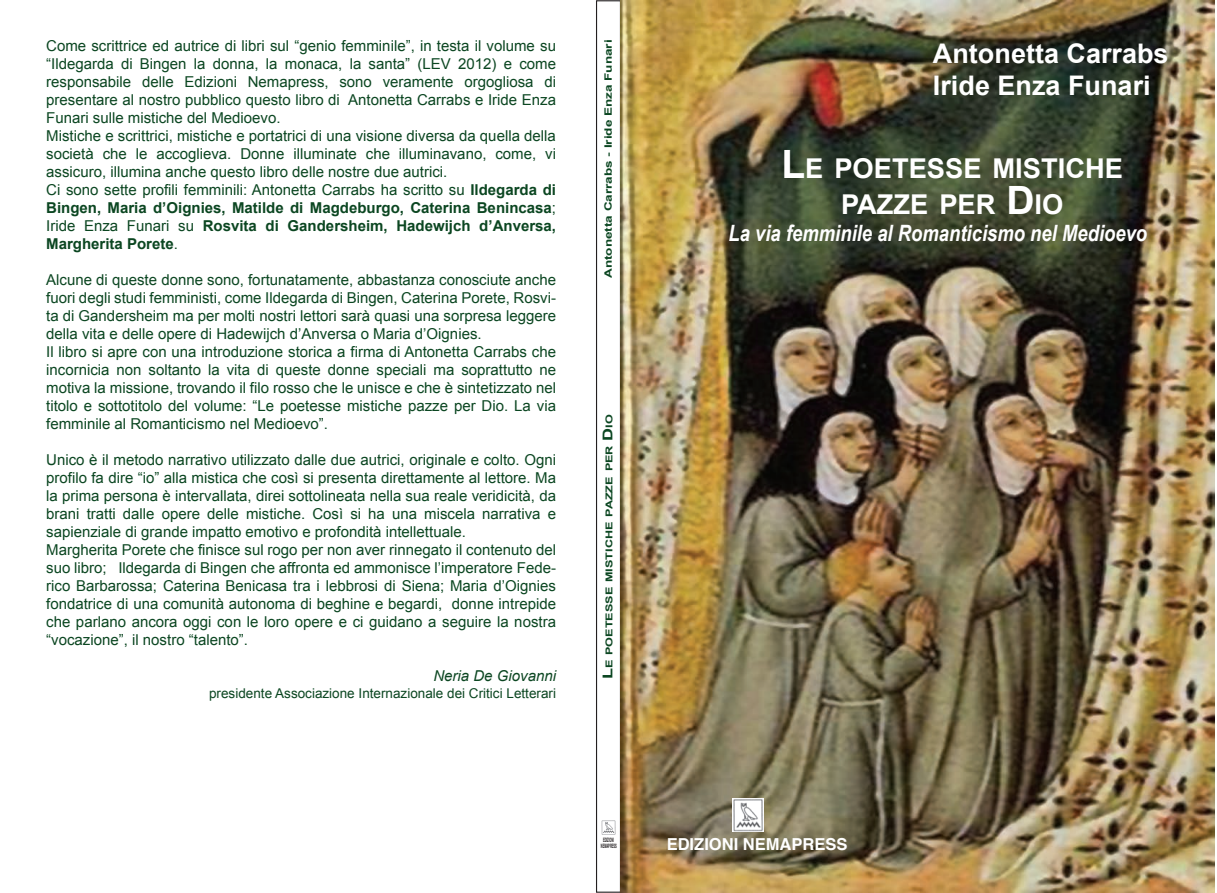
<style>
.page{position:relative;width:1217px;height:893px;background:#fff}
.page>*{position:absolute;margin:0;border:0;box-sizing:border-box;transform-origin:0 0}
.t1{font:700 27.3px/36px "Arial";color:#fff;text-align:center}
.t2{font:700 27px/32.4px "Arial";color:#fff}
.t3{font:italic 700 22.5px "Arial Narrow";color:#fff}
.t4{font:700 16.5px "Helvetica";color:#fff}
.t5{font:15px/18px "Arial";color:#0b4621}
.t6{font:italic 15px "Arial";color:#0b4621}
.t7{font:13.5px "Arial";color:#0b4621}
.t8{font:700 10.2px "Arial";color:#0b4621;scale:1.33 1}
.t9{font:700 9.45px "Arial";color:#0b4621;scale:1.33 1}
.t10{font:700 6px/6.1px "Helvetica";color:#231f20;text-align:center;scale:.42 1}
.s1{font-weight:700}
.s2{font-size:13.5px}
.s3{font-size:39px}
</style>
<div class="page">
<div style="left:596px;top:0;width:25px;height:893px;border:1px solid #231f20"></div>
<img style="left:620px;top:0;width:593px;height:893px">
<img style="left:731px;top:798px;width:32px;height:33px">
<img style="left:602px;top:820px;width:13px;height:14px">
<p class="t5" style="left:46px;top:37px;width:511px">Come scrittrice ed autrice di libri sul “genio femminile”, in testa il volume su “Ildegarda di Bingen la donna, la monaca, la santa” (LEV 2012) e come responsabile delle Edizioni Nemapress, sono veramente orgogliosa di presentare al nostro pubblico questo libro di Antonetta Carrabs e Iride Enza Funari sulle mistiche del Medioevo.<br>Mistiche e scrittrici, mistiche e portatrici di una visione diversa da quella della società che le accoglieva. Donne illuminate che illuminavano, come, vi assicuro, illumina anche questo libro delle nostre due autrici.<br>Ci sono sette profili femminili: Antonetta Carrabs ha scritto su <span class="s1">Ildegarda di Bingen, Maria d’Oignies, Matilde di Magdeburgo, Caterina Benincasa</span>; Iride Enza Funari su <span class="s1">Rosvita di Gandersheim, Hadewijch d’Anversa, Margherita Porete</span>.</p>
<p class="t5" style="left:46px;top:271px;width:511px">Alcune di queste donne sono, fortunatamente, abbastanza conosciute anche fuori degli studi femministi, come Ildegarda di Bingen, Caterina Porete, Rosvi&shy;ta di Gandersheim ma per molti nostri lettori sarà quasi una sorpresa leggere della vita e delle opere di Hadewijch d’Anversa o Maria d’Oignies.<br>Il libro si apre con una introduzione storica a firma di Antonetta Carrabs che incornicia non soltanto la vita di queste donne speciali ma soprattutto ne motiva la missione, trovando il filo rosso che le unisce e che è sintetizzato nel titolo e sottotitolo del volume: “Le poetesse mistiche pazze per Dio. La via femminile al Romanticismo nel Medioevo”.</p>
<p class="t5" style="left:46px;top:451px;width:511px">Unico è il metodo narrativo utilizzato dalle due autrici, originale e colto. Ogni profilo fa dire “io” alla mistica che così si presenta direttamente al lettore. Ma la prima persona è intervallata, direi sottolineata nella sua reale veridicità, da brani tratti dalle opere delle mistiche. Così si ha una miscela narrativa e sapienziale di grande impatto emotivo e profondità intellettuale.<br>Margherita Porete che finisce sul rogo per non aver rinnegato il contenuto del suo libro; Ildegarda di Bingen che affronta ed ammonisce l’imperatore Fede&shy;rico Barbarossa; Caterina Benicasa tra i lebbrosi di Siena; Maria d’Oignies fondatrice di una comunità autonoma di beghine e begardi, donne intrepide che parlano ancora oggi con le loro opere e ci guidano a seguire la nostra “vocazione”, il nostro “talento”.</p>
<p class="t6" style="left:433px;top:666px;width:124px">Neria De Giovanni</p>
<p class="t7" style="left:209px;top:684px;width:348px">presidente Associazione Internazionale dei Critici Letterari</p>
<p class="t8" style="left:601px;top:278px;width:181px;rotate:-90deg">Antonetta Carrabs - Iride Enza Funari</p>
<p class="t9" style="left:602px;top:679px;width:201px;rotate:-90deg"><span class="s2">L</span>E POETESSE MISTICHE PAZZE PER <span class="s2">D</span>IO</p>
<h2 class="t2" style="left:932px;top:38px;width:237px">Antonetta Carrabs<br>Iride Enza Funari</h2>
<h1 class="t1" style="left:781px;top:151px;width:343px"><span class="s3">L</span>E POETESSE MISTICHE<br>PAZZE PER <span class="s3">D</span>IO</h1>
<h3 class="t3" style="left:728px;top:216px;width:420px">La via femminile al Romanticismo nel Medioevo</h3>
<p class="t10" style="left:600px;top:837px;width:39px">EDIZIONI<br>NEMAPRESS</p>
<p class="t4" style="left:666px;top:831px;width:182px">EDIZIONI NEMAPRESS</p>
</div>
